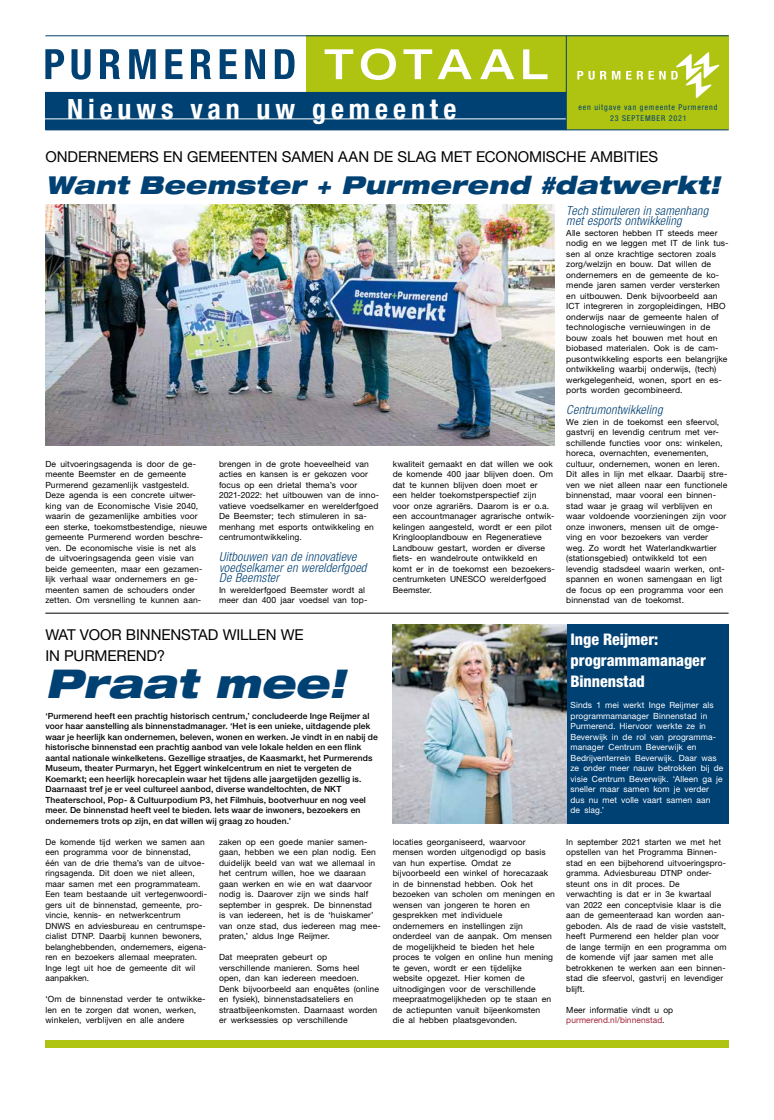
<style>
.page{position:relative;width:774px;height:1120px;background:#fff}
.page>*{position:absolute;margin:0;border:0;box-sizing:border-box;transform-origin:0 0}
.t1{font:italic 900 expanded 39.7px "Helvetica Neue LT Std";letter-spacing:.005em;color:#004174}
.t2{font:700 condensed 28px "Helvetica Neue LT Std";letter-spacing:.175em;color:#fff}
.t3{font:italic 900 expanded 24.7px "Helvetica Neue LT Std";letter-spacing:.005em;color:#004174}
.t4{font:800 condensed 16px/21px "Helvetica Neue LT Std";letter-spacing:-.005em;color:#fff}
.t5{font:15px/21px "Helvetica Neue LT Std";letter-spacing:-.005em;color:#000}
.t6{font:italic 300 condensed 12.5px/10.5px "Helvetica Neue LT Std";letter-spacing:.02em;color:#004174}
.t7{font:8.5px/10.5px "Helvetica Neue";letter-spacing:.01em;color:#000}
.t8{font:500 8.5px/10.5px "Helvetica Neue LT Std";letter-spacing:.015em;color:#000}
.t9{font:8.5px/10.5px "Helvetica Neue";letter-spacing:.01em;color:#fff}
.t10{font:condensed 8px/10.5px "Helvetica Neue LT Std";letter-spacing:.1em;color:#004174;text-align:center}
.s1{color:#a52336}
</style>
<div class="page">
<div style="left:306px;top:35px;width:422px;height:95px;background:#afc410"></div>
<div style="left:45px;top:92px;width:521px;height:38px;background:#004174"></div>
<hr style="left:45px;top:35px;width:683px;height:1px;background:#004174">
<hr style="left:45px;top:129px;width:683px;height:1px;background:#004174">
<svg style="left:577px;top:71px;width:17px;height:9px"></svg>
<svg style="left:600px;top:71px;width:20px;height:9px"></svg>
<svg style="left:626px;top:71px;width:27px;height:9px"></svg>
<svg style="left:659px;top:71px;width:6px;height:9px"></svg>
<svg style="left:671px;top:52px;width:48px;height:46px"></svg>
<hr style="left:45px;top:118px;width:521px;height:1px;background:#fff">
<hr style="left:565px;top:36px;width:1px;height:94px;background:#004174">
<svg style="left:324px;top:49px;width:223px;height:31px"></svg>
<svg style="left:45px;top:49px;width:249px;height:31px"></svg>
<div style="left:45px;top:1040px;width:683px;height:8px;background:#afc410"></div>
<img style="left:45px;top:204px;width:509px;height:242px">
<div style="left:566px;top:624px;width:162px;height:200px;background:#004174"></div>
<img style="left:392px;top:624px;width:174px;height:200px">
<hr style="left:45px;top:613px;width:683px;height:1px;background:#000">
<h2 class="t2" style="left:67px;top:92px;width:390px">Nieuws van uw gemeente</h2>
<p class="t10" style="left:578px;top:102px;width:140px">een uitgave van gemeente Purmerend<br>23 SEPTEMBER 2021</p>
<h3 class="t5" style="left:45px;top:146px;width:614px">ONDERNEMERS EN GEMEENTEN SAMEN AAN DE SLAG MET ECONOMISCHE AMBITIES</h3>
<h3 class="t3" style="left:45px;top:169px;width:675px">Want Beemster + Purmerend #datwerkt!</h3>
<p class="t7" style="left:45px;top:458px;width:163px">De uitvoeringsagenda is door de ge&shy;meente Beemster en de gemeente Purmerend gezamenlijk vastgesteld.<br>Deze agenda is een concrete uitwer&shy;king van de Economische Visie 2040, waarin de gezamenlijke ambities voor een sterke, toekomstbestendige, nieuwe gemeente Purmerend worden beschre&shy;ven. De economische visie is net als de uitvoeringsagenda geen visie van beide gemeenten, maar een gezamen&shy;lijk verhaal waar ondernemers en ge&shy;meenten samen de schouders onder zetten. Om versnelling te kunnen aan-</p>
<p class="t7" style="left:219px;top:458px;width:161px">brengen in de grote hoeveelheid van acties en kansen is er gekozen voor focus op een drietal thema’s voor 2021-2022: het uitbouwen van de inno&shy;vatieve voedselkamer en werelderfgoed De Beemster; tech stimuleren in sa&shy;menhang met esports ontwikkeling en centrumontwikkeling.</p>
<h3 class="t6" style="left:219px;top:552px;width:149px">Uitbouwen van de innovatieve voedselkamer en werelderfgoed<br>De Beemster</h3>
<p class="t7" style="left:219px;top:584px;width:150px">In werelderfgoed Beemster wordt al meer dan 400 jaar voedsel van top-</p>
<h3 class="t5" style="left:45px;top:624px;width:260px">WAT VOOR BINNENSTAD WILLEN WE<br>IN PURMEREND?</h3>
<h1 class="t1" style="left:45px;top:657px;width:301px">Praat mee!</h1>
<p class="t8" style="left:45px;top:710px;width:334px">‘Purmerend heeft een prachtig historisch centrum,’ concludeerde Inge Reijmer al voor haar aanstelling als binnenstadmanager. ‘Het is een unieke, uitdagende plek waar je heerlijk kan ondernemen, beleven, wonen en werken. Je vindt in en nabij de historische binnenstad een prachtig aanbod van vele lokale helden en een flink aantal nationale winkelketens. Gezellige straatjes, de Kaasmarkt, het Purmerends Museum, theater Purmaryn, het Eggert winkelcentrum en niet te vergeten de Koemarkt; een heerlijk horecaplein waar het tijdens alle jaargetijden gezellig is.<br>Daarnaast tref je er veel cultureel aanbod, diverse wandeltochten, de NKT Theaterschool, Pop- &amp; Cultuurpodium P3, het Filmhuis, bootverhuur en nog veel meer. De binnenstad heeft veel te bieden. Iets waar de inwoners, bezoekers en ondernemers trots op zijn, en dat willen wij graag zo houden.’</p>
<p class="t7" style="left:45px;top:836px;width:163px">De komende tijd werken we samen aan een programma voor de binnenstad,<br>één van de drie thema’s van de uitvoe&shy;ringsagenda. Dit doen we niet alleen, maar samen met een programmateam.<br>Een team bestaande uit vertegenwoordi&shy;gers uit de binnenstad, gemeente, pro&shy;vincie, kennis- en netwerkcentrum DNWS en adviesbureau en centrumspe&shy;cialist DTNP. Daarbij kunnen bewoners, belanghebbenden, ondernemers, eigena&shy;ren en bezoekers allemaal meepraten.<br>Inge legt uit hoe de gemeente dit wil aanpakken.</p>
<p class="t7" style="left:45px;top:994px;width:162px">‘Om de binnenstad verder te ontwikke&shy;len en te zorgen dat wonen, werken, winkelen, verblijven en alle andere</p>
<p class="t7" style="left:219px;top:836px;width:163px">zaken op een goede manier samen&shy;gaan, hebben we een plan nodig. Een duidelijk beeld van wat we allemaal in het centrum willen, hoe we daaraan gaan werken en wie en wat daarvoor nodig is. Daarover zijn we sinds half september in gesprek. De binnenstad<br>is van iedereen, het is de ‘huiskamer’ van onze stad, dus iedereen mag mee&shy;praten,’ aldus Inge Reijmer.</p>
<p class="t7" style="left:219px;top:952px;width:161px">Dat meepraten gebeurt op verschillende manieren. Soms heel open, dan kan iedereen meedoen.<br>Denk bijvoorbeeld aan enquêtes (online en fysiek), binnenstadsateliers en straatbijeenkomsten. Daarnaast worden er werksessies op verschillende</p>
<p class="t7" style="left:392px;top:458px;width:164px">kwaliteit gemaakt en dat willen we ook de komende 400 jaar blijven doen. Om dat te kunnen blijven doen moet er<br>een helder toekomstperspectief zijn voor onze agrariërs. Daarom is er o.a. een accountmanager agrarische ontwik&shy;kelingen aangesteld, wordt er een pilot Kringlooplandbouw en Regeneratieve Landbouw gestart, worden er diverse fiets- en wandelroute ontwikkeld en komt er in de toekomst een bezoekers&shy;centrumketen UNESCO werelderfgoed Beemster.</p>
<h3 class="t6" style="left:566px;top:205px;width:143px">Tech stimuleren in samenhang met esports ontwikkeling</h3>
<p class="t7" style="left:566px;top:227px;width:164px">Alle sectoren hebben IT steeds meer nodig en we leggen met IT de link tus&shy;sen al onze krachtige sectoren zoals zorg/welzijn en bouw. Dat willen de ondernemers en de gemeente de ko&shy;mende jaren samen verder versterken en uitbouwen. Denk bijvoorbeeld aan ICT integreren in zorgopleidingen, HBO onderwijs naar de gemeente halen of technologische vernieuwingen in de bouw zoals het bouwen met hout en biobased materialen. Ook is de cam&shy;pusontwikkeling esports een belangrijke ontwikkeling waarbij onderwijs, (tech) werkgelegenheid, wonen, sport en es&shy;ports worden gecombineerd.</p>
<h3 class="t6" style="left:566px;top:405px;width:98px">Centrumontwikkeling</h3>
<p class="t7" style="left:566px;top:416px;width:162px">We zien in de toekomst een sfeervol, gastvrij en levendig centrum met ver&shy;schillende functies voor ons: winkelen, horeca, overnachten, evenementen, cultuur, ondernemen, wonen en leren.<br>Dit alles in lijn met elkaar. Daarbij stre&shy;ven we niet alleen naar een functionele binnenstad, maar vooral een binnen&shy;stad waar je graag wil verblijven en waar voldoende voorzieningen zijn voor onze inwoners, mensen uit de omge&shy;ving en voor bezoekers van verder weg. Zo wordt het Waterlandkwartier (stationsgebied) ontwikkeld tot een levendig stadsdeel waarin werken, ont&shy;spannen en wonen samengaan en ligt de focus op een programma voor een binnenstad van de toekomst.</p>
<h3 class="t4" style="left:570px;top:629px;width:137px">Inge Reijmer: programmamanager<br>Binnenstad</h3>
<p class="t9" style="left:570px;top:700px;width:154px">Sinds 1 mei werkt Inge Reijmer als programmamanager Binnenstad in<br>Purmerend. Hiervoor werkte ze in<br>Beverwijk in de rol van programma&shy;manager Centrum Beverwijk en<br>Bedrijventerrein Beverwijk. Daar was ze onder meer nauw betrokken bij de visie Centrum Beverwijk. ‘Alleen ga je sneller maar samen kom je verder dus nu met volle vaart samen aan<br>de slag.’</p>
<p class="t7" style="left:392px;top:836px;width:164px">locaties georganiseerd, waarvoor mensen worden uitgenodigd op basis van hun expertise. Omdat ze bijvoorbeeld een winkel of horecazaak in de binnenstad hebben. Ook het bezoeken van scholen om meningen en wensen van jongeren te horen en gesprekken met individuele ondernemers en instellingen zijn onderdeel van de aanpak. Om mensen de mogelijkheid te bieden het hele proces te volgen en online hun mening te geven, wordt er een tijdelijke<br>website opgezet. Hier komen de uitnodigingen voor de verschillende meepraatmogelijkheden op te staan en de actiepunten vanuit bijeenkomsten<br>die al hebben plaatsgevonden.</p>
<p class="t7" style="left:566px;top:836px;width:162px">In september 2021 starten we met het opstellen van het Programma Binnen&shy;stad en een bijbehorend uitvoeringspro&shy;gramma. Adviesbureau DTNP onder&shy;steunt ons in dit proces. De verwachting is dat er in 3e kwartaal van 2022 een conceptvisie klaar is die aan de gemeenteraad kan worden aan&shy;geboden. Als de raad de visie vaststelt, heeft Purmerend een helder plan voor de lange termijn en een programma om de komende vijf jaar samen met alle betrokkenen te werken aan een binnen&shy;stad die sfeervol, gastvrij en levendiger blijft.</p>
<p class="t7" style="left:566px;top:1004px;width:108px">Meer informatie vindt u op <span class="s1">purmerend.nl/binnenstad</span>.</p>
</div>
